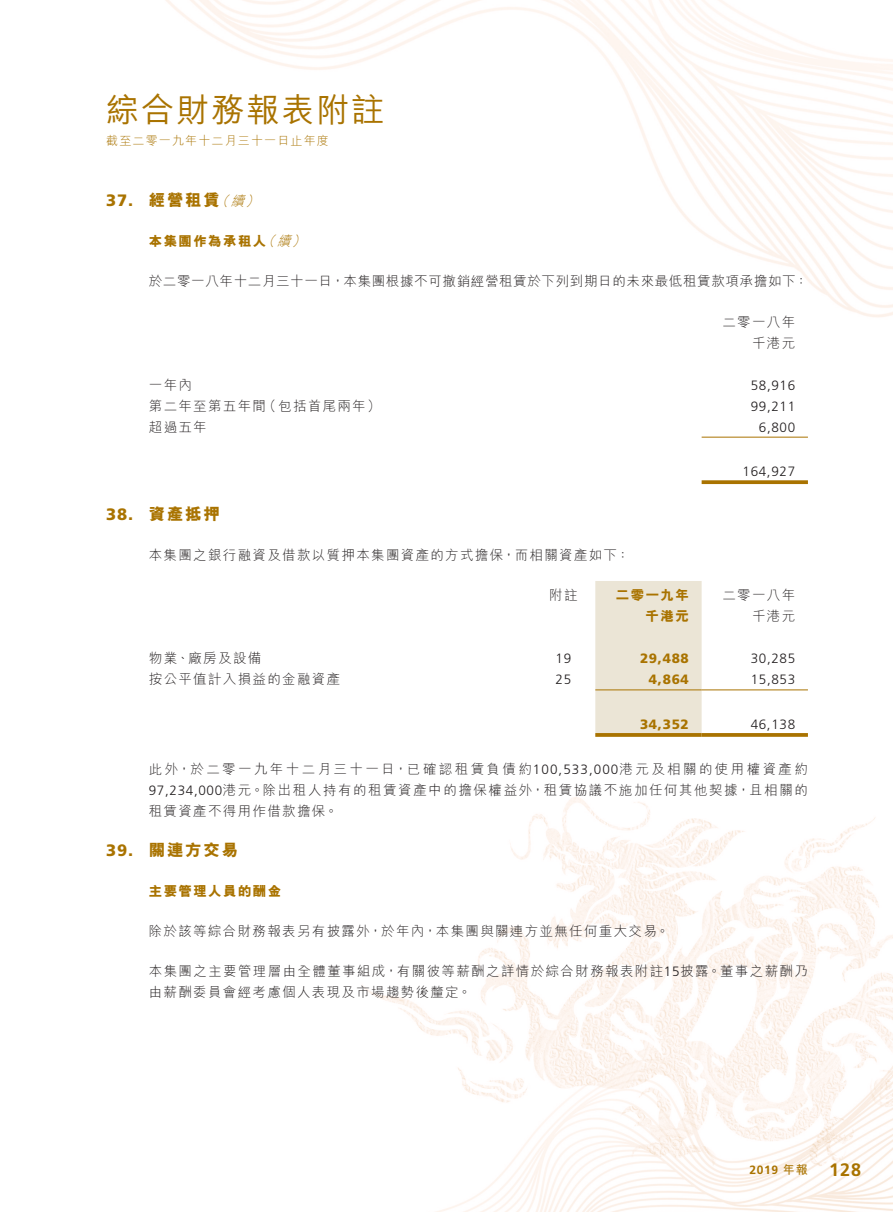
<style>
.page{position:relative;width:893px;height:1212px;background:#fff}
.page>*{position:absolute;margin:0;border:0;box-sizing:border-box;transform-origin:0 0}
.t1{font:500 33px "M Hei HK";letter-spacing:.06em;color:#a97300}
.t2{font:700 18px "Frutiger LT Std";color:#a97300}
.t3{font:800 16.5px "M Hei HK";letter-spacing:.1em;color:#a97300}
.t4{font:900 16.5px "Frutiger LT Std";color:#a97300}
.t5{font:300 13.5px/21px "M Hei HK";letter-spacing:.1em;color:#231f20;text-align:right}
.t6{font:300 13.5px "M Hei HK";letter-spacing:.05em;color:#231f20}
.t7{font:300 13.5px "Frutiger LT Std";letter-spacing:.05em;color:#231f20}
.t8{font:800 13.5px "M Hei HK";letter-spacing:.1em;color:#a97300}
.t9{font:900 13.5px "Frutiger LT Std";letter-spacing:.05em;color:#a97300}
.t10{font:italic 300 13.5px "M Hei HK";color:#a97300}
.t11{font:300 12px "M Hei HK";letter-spacing:.095em;color:#a97300}
.t12{font:700 12px "Frutiger LT Std";color:#a97300}
.s1{font-family:"Frutiger LT Std"}
.s2{font-family:"M Hei HK"}
</style>
<div class="page">
<img style="left:165px;top:0;width:728px;height:1212px">
<hr style="left:702px;top:437px;width:106px;height:1px;background:#a97300">
<svg style="left:702px;top:480px;width:106px;height:4px"></svg>
<div style="left:595px;top:581px;width:107px;height:152px;background:#ebe5d6"></div>
<hr style="left:595px;top:689px;width:107px;height:1px;background:#a97300">
<hr style="left:702px;top:689px;width:106px;height:1px;background:#a97300">
<svg style="left:595px;top:733px;width:107px;height:4px"></svg>
<svg style="left:702px;top:733px;width:106px;height:4px"></svg>
<h1 class="t1" style="left:106px;top:86px;width:280px">綜合財務報表附註</h1>
<p class="t11" style="left:106px;top:135px;width:224px">截至二零一九年十二月三十一日止年度</p>
<p class="t4" style="left:106px;top:190px;width:28px">37.</p>
<p class="t4" style="left:106px;top:504px;width:28px">38.</p>
<p class="t4" style="left:106px;top:840px;width:28px">39.</p>
<p class="t3" style="left:149px;top:192px;width:72px">經營租賃</p>
<p class="t10" style="left:215px;top:194px;width:34px">（續</p>
<p class="t10" style="left:246px;top:194px;width:19px">(</p>
<p class="t10" style="left:262px;top:234px;width:34px">（續</p>
<p class="t10" style="left:292px;top:234px;width:19px">(</p>
<p class="t8" style="left:149px;top:234px;width:119px">本集團作為承租人</p>
<p class="t6" style="left:149px;top:274px;width:661px">於二零一八年十二月三十一日，本集團根據不可撤銷經營租賃於下列到期日的未來最低租賃款項承擔如下：</p>
<p class="t5" style="left:722px;top:311px;width:74px">二零一八年千港元</p>
<p class="t7" style="left:751px;top:377px;width:46px">58,916</p>
<p class="t5" style="left:149px;top:374px;width:45px">一年內</p>
<p class="t5" style="left:263px;top:395px;width:119px">（包括首尾兩年(</p>
<p class="t5" style="left:149px;top:395px;width:119px">第二年至第五年間</p>
<p class="t7" style="left:751px;top:398px;width:46px">99,211</p>
<p class="t5" style="left:149px;top:416px;width:59px">超過五年</p>
<p class="t7" style="left:759px;top:419px;width:38px">6,800</p>
<p class="t7" style="left:742px;top:464px;width:54px">164,927</p>
<p class="t3" style="left:149px;top:506px;width:72px">資產抵押</p>
<p class="t5" style="left:149px;top:544px;width:482px">本集團之銀行融資及借款以質押本集團資產的方式擔保，而相關資產如下：</p>
<p class="t5" style="left:549px;top:585px;width:30px">附註</p>
<p class="t8" style="left:616px;top:588px;width:74px">二零一九年</p>
<p class="t5" style="left:722px;top:585px;width:74px">二零一八年</p>
<p class="t8" style="left:646px;top:609px;width:45px">千港元</p>
<p class="t5" style="left:752px;top:606px;width:45px">千港元</p>
<p class="t5" style="left:149px;top:648px;width:114px">物業、廠房及設備</p>
<p class="t7" style="left:556px;top:651px;width:17px">19</p>
<p class="t9" style="left:640px;top:650px;width:50px">29,488</p>
<p class="t7" style="left:751px;top:651px;width:46px">30,285</p>
<p class="t5" style="left:149px;top:669px;width:193px">按公平值計入損益的金融資產</p>
<p class="t7" style="left:556px;top:672px;width:17px">25</p>
<p class="t9" style="left:649px;top:671px;width:41px">4,864</p>
<p class="t7" style="left:751px;top:672px;width:46px">15,853</p>
<p class="t9" style="left:640px;top:716px;width:50px">34,352</p>
<p class="t5" style="left:149px;top:758px;width:661px;text-align:justify">此外，於二零一九年十二月三十一日，已確認租賃負債約<span class="s1">100,533,000</span>港元及相關的使用權資產約<span class="s1">97,234,000</span>港元。除出租人持有的租賃資產中的擔保權益外，租賃協議不施加任何其他契據，且相關的租賃資產不得用作借款擔保。</p>
<p class="t3" style="left:149px;top:841px;width:91px">關連方交易</p>
<p class="t7" style="left:751px;top:716px;width:46px">46,138</p>
<p class="t8" style="left:149px;top:884px;width:134px">主要管理人員的酬金</p>
<p class="t5" style="left:149px;top:920px;width:522px">除於該等綜合財務報表另有披露外，於年內，本集團與關連方並無任何重大交易。</p>
<p class="t5" style="left:149px;top:960px;width:661px;text-align:left">本集團之主要管理層由全體董事組成，有關彼等薪酬之詳情於綜合財務報表附註<span class="s1">15</span>披露。董事之薪酬乃由薪酬委員會經考慮個人表現及市場趨勢後釐定。</p>
<p class="t12" style="left:749px;top:1163px;width:60px">2019 <span class="s2">年報</span></p>
<h2 class="t2" style="left:829px;top:1159px;width:34px">128</h2>
</div>
